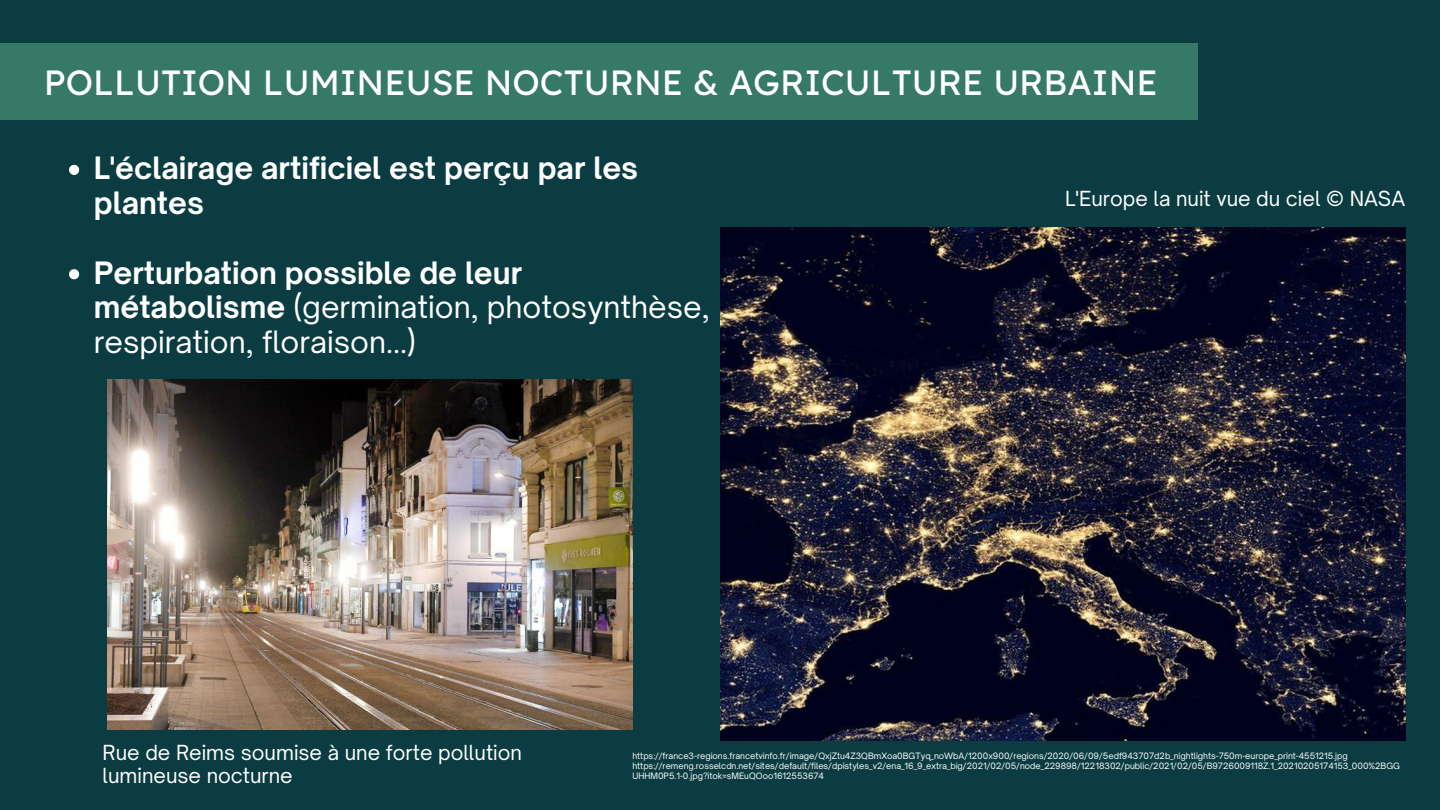
<style>
.page{position:relative;width:1440px;height:810px;background:#0b3c42}
.page>*{position:absolute;margin:0;border:0;box-sizing:border-box;transform-origin:0 0}
.t1{font:35px "Lexend Deca";color:#fff}
.t2{font:29.5px/34.8px "Open Sauce One";color:#fff}
.t3{font:700 29.5px/34.8px "Open Sauce One";color:#fff}
.t4{font:19.9px/23.2px "Open Sauce One";color:#fff}
.t5{font:8.4px/9.8px "Open Sauce One";color:#fff}
.s1{font-weight:700}
</style>
<div class="page">
<img style="left:720px;top:227px;width:686px;height:514px">
<img style="left:107px;top:379px;width:525px;height:350px">
<div style="left:0;top:43px;width:1198px;height:76px;background:#367967"></div>
<svg style="left:69px;top:165px;width:10px;height:10px"></svg>
<svg style="left:69px;top:269px;width:10px;height:10px"></svg>
<h1 class="t1" style="left:44px;top:60px;width:1116px">POLLUTION LUMINEUSE NOCTURNE &amp; AGRICULTURE URBAINE</h1>
<h2 class="t3" style="left:94px;top:151px;width:546px">L'éclairage artificiel est perçu par les plantes</h2>
<h2 class="t2" style="left:94px;top:255px;width:617px"><span class="s1">Perturbation possible de leur métabolisme</span> (germination, photosynthèse, respiration, floraison...)</h2>
<h3 class="t4" style="left:1065px;top:186px;width:342px">L'Europe la nuit vue du ciel © NASA</h3>
<h3 class="t4" style="left:103px;top:741px;width:421px">Rue de Reims soumise à une forte pollution lumineuse nocturne</h3>
<p class="t5" style="left:632px;top:751px;width:769px">https://france3-regions.francetvinfo.fr/image/QxjZtu4Z3QBmXoa0BGTyq_noWbA/1200x900/regions/2020/06/09/5edf943707d2b_nightlights-750m-europe_print-4551215.jpg https://remeng.rosselcdn.net/sites/default/files/dpistyles_v2/ena_16_9_extra_big/2021/02/05/node_229898/12218302/public/2021/02/05/B9726009118Z.1_20210205174153_000%2BGG<br>UHHM0P5.1-0.jpg?itok=sMEuQOoo1612553674</p>
</div>
